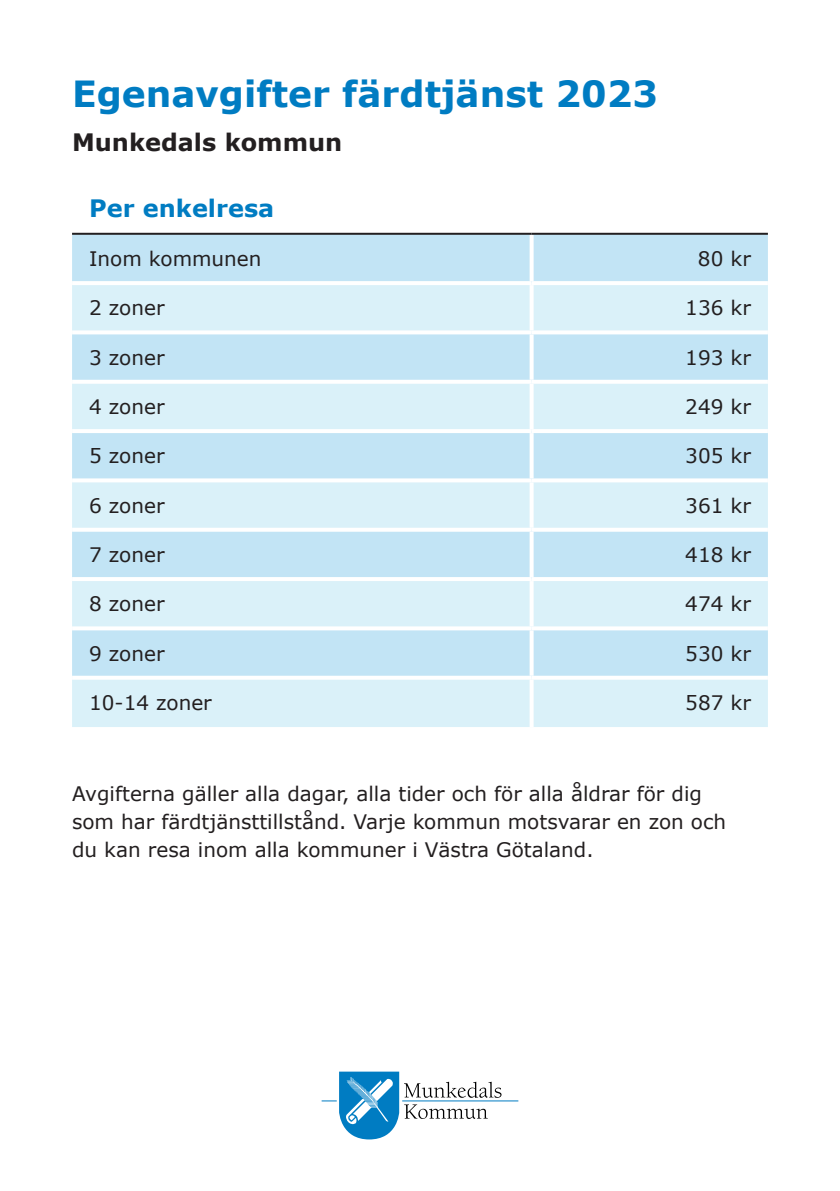
<style>
.page{position:relative;width:840px;height:1191px;background:#fff}
.page>*{position:absolute;margin:0;border:0;box-sizing:border-box;transform-origin:0 0}
.Rubrik_blå{font:700 36px "Verdana";color:#007cc2}
.Rubrik_blå-2{font:700 24px "Verdana";color:#231f20}
.Rubrik_blå-3{font:700 24px "Verdana";color:#007cc2}
.Verdana_brödtext{font:20px/28px "Verdana";color:#231f20}
.Rubrik_blå-4{font:20px "Verdana";color:#231f20}
</style>
<div class="page">
<div style="left:72px;top:235px;width:695px;height:46px;background:#c2e4f5"></div>
<svg style="left:72px;top:285px;width:695px;height:442px;fill:#daf1f9"></svg>
<svg style="left:529px;top:235px;width:4px;height:46px"></svg>
<svg style="left:529px;top:285px;width:4px;height:45px"></svg>
<svg style="left:72px;top:330px;width:459px;height:4px"></svg>
<svg style="left:531px;top:330px;width:236px;height:4px"></svg>
<svg style="left:529px;top:334px;width:4px;height:46px"></svg>
<hr style="left:72px;top:380px;width:459px;height:4px;background:#fff">
<hr style="left:531px;top:380px;width:236px;height:4px;background:#fff">
<svg style="left:529px;top:384px;width:4px;height:45px"></svg>
<hr style="left:72px;top:429px;width:459px;height:4px;background:#fff">
<hr style="left:531px;top:429px;width:236px;height:4px;background:#fff">
<svg style="left:529px;top:433px;width:4px;height:45px"></svg>
<svg style="left:72px;top:478px;width:459px;height:4px"></svg>
<svg style="left:531px;top:478px;width:236px;height:4px"></svg>
<svg style="left:529px;top:482px;width:4px;height:46px"></svg>
<svg style="left:72px;top:528px;width:459px;height:4px"></svg>
<svg style="left:531px;top:528px;width:236px;height:4px"></svg>
<svg style="left:529px;top:532px;width:4px;height:45px"></svg>
<hr style="left:72px;top:577px;width:459px;height:4px;background:#fff">
<hr style="left:531px;top:577px;width:236px;height:4px;background:#fff">
<svg style="left:529px;top:581px;width:4px;height:45px"></svg>
<svg style="left:72px;top:626px;width:459px;height:4px"></svg>
<svg style="left:531px;top:626px;width:236px;height:4px"></svg>
<svg style="left:529px;top:630px;width:4px;height:45px"></svg>
<svg style="left:72px;top:675px;width:459px;height:4px"></svg>
<svg style="left:531px;top:675px;width:236px;height:4px"></svg>
<svg style="left:529px;top:679px;width:4px;height:48px"></svg>
<hr style="left:72px;top:233px;width:459px;height:2px;background:#231f20">
<hr style="left:531px;top:233px;width:236px;height:2px;background:#231f20">
<hr style="left:402px;top:1100px;width:116px;height:1px;background:#007cc2">
<svg style="left:321px;top:1071px;width:180px;height:68px"></svg>
<p class="Rubrik_blå" style="left:72px;top:69px;width:587px">Egenavgifter färdtjänst 2023</p>
<p class="Rubrik_blå-2" style="left:72px;top:125px;width:271px">Munkedals kommun</p>
<p class="Rubrik_blå-3" style="left:89px;top:191px;width:187px">Per enkelresa</p>
<p class="Rubrik_blå-4" style="left:89px;top:245px;width:174px">Inom kommunen</p>
<p class="Rubrik_blå-4" style="left:697px;top:245px;width:54px">80 kr</p>
<p class="Rubrik_blå-4" style="left:89px;top:294px;width:77px">2 zoner</p>
<p class="Rubrik_blå-4" style="left:685px;top:294px;width:67px">136 kr</p>
<p class="Rubrik_blå-4" style="left:89px;top:344px;width:77px">3 zoner</p>
<p class="Verdana_brödtext" style="left:685px;top:343px;width:67px">193 kr</p>
<p class="Rubrik_blå-4" style="left:89px;top:393px;width:77px">4 zoner</p>
<p class="Verdana_brödtext" style="left:685px;top:392px;width:67px">249 kr</p>
<p class="Rubrik_blå-4" style="left:89px;top:442px;width:77px">5 zoner</p>
<p class="Verdana_brödtext" style="left:685px;top:442px;width:67px">305 kr</p>
<p class="Rubrik_blå-4" style="left:89px;top:492px;width:77px">6 zoner</p>
<p class="Verdana_brödtext" style="left:685px;top:491px;width:67px">361 kr</p>
<p class="Rubrik_blå-4" style="left:89px;top:541px;width:77px">7 zoner</p>
<p class="Verdana_brödtext" style="left:685px;top:540px;width:67px">418 kr</p>
<p class="Rubrik_blå-4" style="left:89px;top:590px;width:77px">8 zoner</p>
<p class="Verdana_brödtext" style="left:685px;top:590px;width:67px">474 kr</p>
<p class="Rubrik_blå-4" style="left:89px;top:639px;width:77px">9 zoner</p>
<p class="Verdana_brödtext" style="left:685px;top:639px;width:67px">530 kr</p>
<p class="Rubrik_blå-4" style="left:89px;top:689px;width:124px">10-14 zoner</p>
<p class="Verdana_brödtext" style="left:685px;top:688px;width:67px">587 kr</p>
<p class="Verdana_brödtext" style="left:72px;top:780px;width:655px">Avgifterna gäller alla dagar, alla tider och för alla åldrar för dig som har färdtjänsttillstånd. Varje kommun motsvarar en zon och du kan resa inom alla kommuner i Västra Götaland.</p>
</div>
